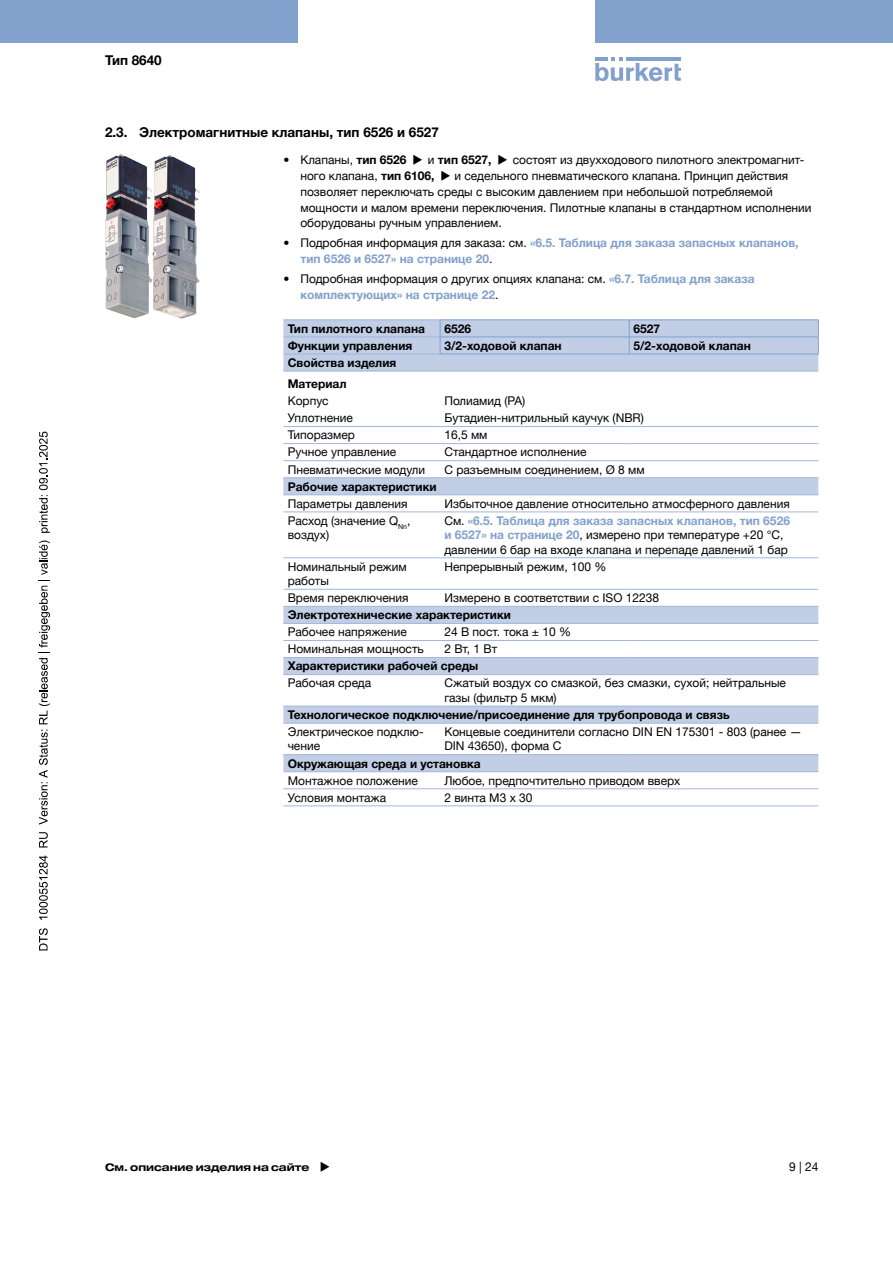
<style>
.page{position:relative;width:893px;height:1263px;background:#fff}
.page>*{position:absolute;margin:0;border:0;box-sizing:border-box;transform-origin:0 0}
.t1{font:700 13.5px "Helvetica Neue LTW1 G";color:#000}
.t2{font:12px/14.4px "Helvetica Neue LTW1 G";color:#000}
.t3{font:700 12px/21.3px "Helvetica Neue LTW1 G";color:#000}
.t4{font:700 12px/15.8px "Helvetica Neue LTW1 G";color:#82a1cc}
.t5{font:700 expanded 10.5px "Helvetica Neue LTW1 G";color:#000}
.s1{font-weight:700}
.s2{font-weight:400;color:#000}
.s3{font-weight:700;color:#82a1cc}
</style>
<div class="page">
<svg style="left:595px;top:57px;width:86px;height:24px"></svg>
<hr style="left:626px;top:57px;width:55px;height:4px;background:#82a1cc">
<div style="left:0;top:0;width:298px;height:42px;background:#82a1cc"></div>
<div style="left:595px;top:0;width:298px;height:42px;background:#82a1cc"></div>
<img style="left:105px;top:154px;width:95px;height:165px">
<svg style="left:283px;top:321px;width:535px;height:450px"></svg>
<hr style="left:283px;top:771px;width:157px;height:1px;background:#a1b7d9">
<hr style="left:440px;top:771px;width:189px;height:1px;background:#a1b7d9">
<hr style="left:629px;top:771px;width:189px;height:1px;background:#a1b7d9">
<hr style="left:283px;top:806px;width:157px;height:1px;background:#a1b7d9">
<hr style="left:440px;top:806px;width:189px;height:1px;background:#a1b7d9">
<hr style="left:629px;top:806px;width:189px;height:1px;background:#a1b7d9">
<hr style="left:440px;top:320px;width:189px;height:1px;background:#82a1cc">
<hr style="left:629px;top:320px;width:189px;height:1px;background:#82a1cc">
<hr style="left:440px;top:337px;width:189px;height:1px;background:#82a1cc">
<hr style="left:629px;top:337px;width:189px;height:1px;background:#82a1cc">
<hr style="left:283px;top:426px;width:157px;height:1px;background:#a1b7d9">
<hr style="left:283px;top:477px;width:157px;height:1px;background:#a1b7d9">
<hr style="left:440px;top:477px;width:189px;height:1px;background:#a1b7d9">
<hr style="left:629px;top:477px;width:189px;height:1px;background:#a1b7d9">
<hr style="left:440px;top:426px;width:189px;height:1px;background:#a1b7d9">
<hr style="left:629px;top:426px;width:189px;height:1px;background:#a1b7d9">
<hr style="left:283px;top:443px;width:157px;height:1px;background:#a1b7d9">
<hr style="left:440px;top:443px;width:189px;height:1px;background:#a1b7d9">
<hr style="left:629px;top:443px;width:189px;height:1px;background:#a1b7d9">
<hr style="left:283px;top:623px;width:157px;height:1px;background:#a1b7d9">
<hr style="left:440px;top:623px;width:189px;height:1px;background:#a1b7d9">
<hr style="left:629px;top:623px;width:189px;height:1px;background:#a1b7d9">
<hr style="left:283px;top:640px;width:157px;height:1px;background:#a1b7d9">
<hr style="left:440px;top:640px;width:189px;height:1px;background:#a1b7d9">
<hr style="left:629px;top:640px;width:189px;height:1px;background:#a1b7d9">
<hr style="left:283px;top:657px;width:157px;height:1px;background:#a1b7d9">
<hr style="left:440px;top:657px;width:189px;height:1px;background:#a1b7d9">
<hr style="left:629px;top:657px;width:189px;height:1px;background:#a1b7d9">
<hr style="left:440px;top:723px;width:189px;height:1px;background:#a1b7d9">
<hr style="left:629px;top:723px;width:189px;height:1px;background:#a1b7d9">
<hr style="left:283px;top:512px;width:157px;height:1px;background:#a1b7d9">
<hr style="left:440px;top:512px;width:189px;height:1px;background:#a1b7d9">
<hr style="left:629px;top:512px;width:189px;height:1px;background:#a1b7d9">
<hr style="left:283px;top:557px;width:157px;height:1px;background:#a1b7d9">
<hr style="left:283px;top:460px;width:157px;height:1px;background:#a1b7d9">
<hr style="left:440px;top:460px;width:189px;height:1px;background:#a1b7d9">
<hr style="left:629px;top:460px;width:189px;height:1px;background:#a1b7d9">
<hr style="left:440px;top:557px;width:189px;height:1px;background:#a1b7d9">
<hr style="left:629px;top:557px;width:189px;height:1px;background:#a1b7d9">
<hr style="left:283px;top:371px;width:157px;height:1px;background:#a1b7d9">
<hr style="left:440px;top:371px;width:189px;height:1px;background:#a1b7d9">
<hr style="left:629px;top:371px;width:189px;height:1px;background:#a1b7d9">
<hr style="left:283px;top:589px;width:157px;height:1px;background:#a1b7d9">
<hr style="left:440px;top:589px;width:189px;height:1px;background:#a1b7d9">
<hr style="left:629px;top:589px;width:189px;height:1px;background:#a1b7d9">
<hr style="left:283px;top:495px;width:157px;height:1px;background:#a1b7d9">
<hr style="left:440px;top:495px;width:189px;height:1px;background:#a1b7d9">
<hr style="left:629px;top:495px;width:189px;height:1px;background:#a1b7d9">
<hr style="left:283px;top:606px;width:157px;height:1px;background:#a1b7d9">
<hr style="left:440px;top:606px;width:189px;height:1px;background:#a1b7d9">
<hr style="left:629px;top:606px;width:189px;height:1px;background:#a1b7d9">
<hr style="left:283px;top:354px;width:157px;height:1px;background:#a1b7d9">
<hr style="left:283px;top:674px;width:157px;height:1px;background:#a1b7d9">
<hr style="left:440px;top:674px;width:189px;height:1px;background:#a1b7d9">
<hr style="left:629px;top:674px;width:189px;height:1px;background:#a1b7d9">
<hr style="left:283px;top:706px;width:157px;height:1px;background:#a1b7d9">
<hr style="left:440px;top:706px;width:189px;height:1px;background:#a1b7d9">
<hr style="left:629px;top:706px;width:189px;height:1px;background:#a1b7d9">
<hr style="left:283px;top:754px;width:157px;height:1px;background:#a1b7d9">
<hr style="left:440px;top:754px;width:189px;height:1px;background:#a1b7d9">
<hr style="left:629px;top:754px;width:189px;height:1px;background:#a1b7d9">
<hr style="left:440px;top:354px;width:189px;height:1px;background:#82a1cc">
<hr style="left:629px;top:354px;width:189px;height:1px;background:#82a1cc">
<hr style="left:283px;top:723px;width:157px;height:1px;background:#a1b7d9">
<hr style="left:283px;top:788px;width:157px;height:1px;background:#a1b7d9">
<hr style="left:440px;top:788px;width:189px;height:1px;background:#a1b7d9">
<hr style="left:629px;top:788px;width:189px;height:1px;background:#a1b7d9">
<svg style="left:440px;top:320px;width:1px;height:34px"></svg>
<svg style="left:629px;top:320px;width:1px;height:34px"></svg>
<svg style="left:818px;top:320px;width:1px;height:34px"></svg>
<hr style="left:283px;top:320px;width:157px;height:1px;background:#a1b7d9">
<hr style="left:283px;top:337px;width:157px;height:1px;background:#a1b7d9">
<svg style="left:39px;top:928px;width:9px;height:22px"></svg>
<svg style="left:39px;top:855px;width:9px;height:65px"></svg>
<svg style="left:39px;top:832px;width:9px;height:15px"></svg>
<svg style="left:39px;top:540px;width:11px;height:285px"></svg>
<svg style="left:39px;top:432px;width:11px;height:101px"></svg>
<p class="t1" style="left:105px;top:52px;width:58px">Тип 8640</p>
<p class="t1" style="left:105px;top:124px;width:335px">2.3. Электромагнитные клапаны, тип 6526 и 6527</p>
<p class="t2" style="left:300px;top:152px;width:513px;line-height:15.8px;text-indent:-17px">• Клапаны, <span class="s1">тип 6526</span> ◆ и <span class="s1">тип 6527,</span> ◆ состоят из двухходового пилотного электромагнит&shy;ного клапана, <span class="s1">тип 6106,</span> ◆ и седельного пневматического клапана. Принцип действия позволяет переключать среды с высоким давлением при небольшой потребляемой мощности и малом времени переключения. Пилотные клапаны в стандартном исполнении оборудованы ручным управлением.</p>
<p class="t4" style="left:300px;top:235px;width:500px;text-indent:-17px"><span class="s2">• Подробная информация для заказа: см.</span> «6.5. Таблица для заказа запасных клапанов, тип 6526 и 6527» на странице 20<span class="s2">.</span></p>
<p class="t4" style="left:300px;top:271px;width:456px;text-indent:-17px"><span class="s2">• Подробная информация о других опциях клапана: см.</span> «6.7. Таблица для заказа комплектующих» на странице 22<span class="s2">.</span></p>
<p class="t3" style="left:288px;top:318px;width:139px">Тип пилотного клапана</p>
<p class="t3" style="left:444px;top:318px;width:28px">6526</p>
<p class="t3" style="left:633px;top:318px;width:28px">6527</p>
<p class="t3" style="left:288px;top:335px;width:126px">Функции управления</p>
<p class="t3" style="left:444px;top:335px;width:119px">3/2-ходовой клапан</p>
<p class="t3" style="left:633px;top:335px;width:119px">5/2-ходовой клапан</p>
<p class="t3" style="left:288px;top:352px;width:110px">Свойства изделия<br>Материал</p>
<p class="t2" style="left:288px;top:394px;width:42px">Корпус</p>
<p class="t2" style="left:444px;top:394px;width:82px">Полиамид (PA)</p>
<p class="t2" style="left:288px;top:411px;width:67px">Уплотнение</p>
<p class="t2" style="left:444px;top:411px;width:201px">Бутадиен-нитрильный каучук (NBR)</p>
<p class="t2" style="left:288px;top:428px;width:69px">Типоразмер</p>
<p class="t2" style="left:444px;top:428px;width:45px">16,5 мм</p>
<p class="t2" style="left:288px;top:445px;width:110px">Ручное управление</p>
<p class="t2" style="left:444px;top:445px;width:144px">Стандартное исполнение</p>
<p class="t2" style="left:288px;top:462px;width:139px">Пневматические модули</p>
<p class="t2" style="left:444px;top:462px;width:202px">С разъемным соединением, Ø 8 мм</p>
<p class="t3" style="left:288px;top:476px;width:150px">Рабочие характеристики</p>
<p class="t2" style="left:288px;top:496px;width:121px">Параметры давления</p>
<p class="t2" style="left:444px;top:496px;width:347px">Избыточное давление относительно атмосферного давления</p>
<p class="t2" style="left:288px;top:513px;width:124px">Расход (значение Q<sub>Nn</sub>, воздух)</p>
<p class="t2" style="left:444px;top:513px;width:347px">См. <span class="s3">«6.5. Таблица для заказа запасных клапанов, тип 6526 и 6527» на странице 20</span>, измерено при температуре +20 °C, давлении 6 бар на входе клапана и перепаде давлений 1 бар</p>
<p class="t2" style="left:288px;top:559px;width:121px">Номинальный режим работы</p>
<p class="t2" style="left:444px;top:559px;width:164px">Непрерывный режим, 100 %</p>
<p class="t2" style="left:288px;top:590px;width:122px">Время переключения</p>
<p class="t2" style="left:444px;top:590px;width:216px">Измерено в соответствии с ISO 12238</p>
<p class="t3" style="left:288px;top:604px;width:225px">Электротехнические характеристики</p>
<p class="t2" style="left:288px;top:625px;width:121px">Рабочее напряжение</p>
<p class="t2" style="left:444px;top:625px;width:128px">24 В пост. тока ± 10 %</p>
<p class="t2" style="left:288px;top:642px;width:138px">Номинальная мощность</p>
<p class="t2" style="left:444px;top:642px;width:55px">2 Вт, 1 Вт</p>
<p class="t3" style="left:288px;top:655px;width:192px">Характеристики рабочей среды</p>
<p class="t2" style="left:288px;top:676px;width:85px">Рабочая среда</p>
<p class="t2" style="left:444px;top:676px;width:343px">Сжатый воздух со смазкой, без смазки, сухой; нейтральные газы (фильтр 5 мкм)</p>
<p class="t3" style="left:288px;top:704px;width:443px">Технологическое подключение/присоединение для трубопровода и связь</p>
<p class="t2" style="left:288px;top:724px;width:137px">Электрическое подклю&shy;чение</p>
<p class="t2" style="left:444px;top:724px;width:359px">Концевые соединители согласно DIN EN 175301 - 803 (ранее —<br>DIN 43650), форма C</p>
<p class="t3" style="left:288px;top:752px;width:195px">Окружающая среда и установка</p>
<p class="t2" style="left:288px;top:773px;width:132px">Монтажное положение</p>
<p class="t2" style="left:444px;top:773px;width:237px">Любое, предпочтительно приводом вверх</p>
<p class="t2" style="left:288px;top:790px;width:100px">Условия монтажа</p>
<p class="t2" style="left:444px;top:790px;width:90px">2 винта M3 x 30</p>
<p class="t5" style="left:105px;top:1161px;width:227px">См. описание изделия на сайте ◆</p>
<p class="t2" style="left:789px;top:1159px;width:31px">9 | 24</p>
</div>
